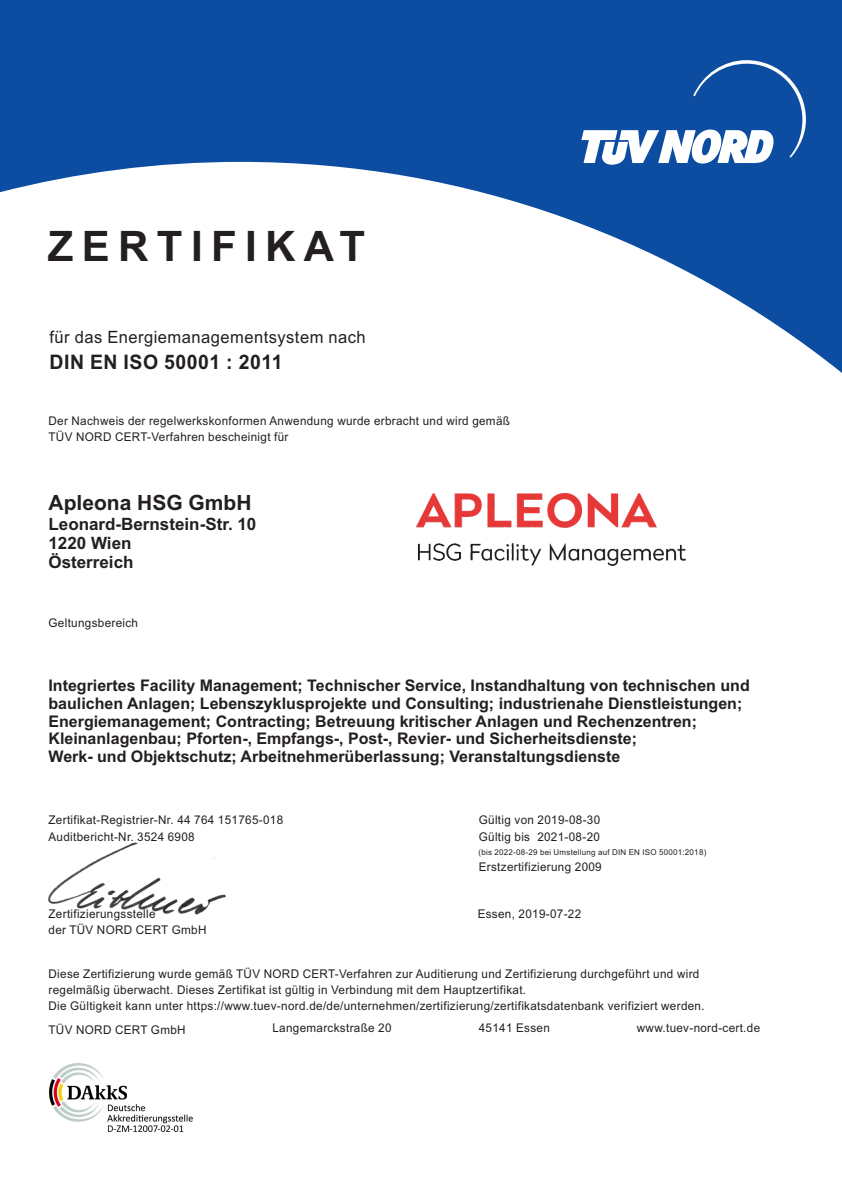
<style>
.page{position:relative;width:842px;height:1191px;background:#fff}
.page>*{position:absolute;margin:0;border:0;box-sizing:border-box;transform-origin:0 0}
.t1{font:700 42px "Arial";letter-spacing:.2em;color:#231f20}
.t2{font:700 21px "Arial";color:#231f20}
.t3{font:700 20px "Arial";letter-spacing:.03em;color:#231f20}
.t4{font:700 17px/19px "Arial";color:#231f20}
.t5{font:17px "Arial";letter-spacing:.03em;color:#231f20}
.t6{font:700 16px/17.9px "Arial";color:#231f20}
.t7{font:12px/16.1px "Arial";letter-spacing:.03em;color:#231f20}
.t8{font:8px "Arial";letter-spacing:.03em;color:#231f20}
</style>
<div class="page">
<img style="left:39px;top:834px;width:187px;height:81px">
<img style="left:49px;top:1063px;width:144px;height:69px">
<svg style="left:0;top:0;width:842px;height:373px;fill:#0d4da1"></svg>
<svg style="left:581px;top:60px;width:225px;height:105px"></svg>
<img style="left:417px;top:493px;width:269px;height:73px">
<h1 class="t1" style="left:48px;top:230px;width:319px">ZERTIFIKAT</h1>
<h3 class="t5" style="left:49px;top:331px;width:318px">für das Energiemanagementsystem nach</h3>
<h3 class="t3" style="left:49px;top:354px;width:235px">DIN EN ISO 50001 : 2011</h3>
<p class="t7" style="left:49px;top:413px;width:463px">Der Nachweis der regelwerkskonformen Anwendung wurde erbracht und wird gemäß<br>TÜV NORD CERT-Verfahren bescheinigt für</p>
<h2 class="t2" style="left:49px;top:494px;width:205px">Apleona HSG GmbH</h2>
<h3 class="t4" style="left:49px;top:515px;width:209px">Leonard-Bernstein-Str. 10<br>1220 Wien<br>Österreich</h3>
<p class="t7" style="left:49px;top:615px;width:91px">Geltungsbereich</p>
<p class="t6" style="left:49px;top:677px;width:703px">Integriertes Facility Management; Technischer Service, Instandhaltung von technischen und baulichen Anlagen; Lebenszyklusprojekte und Consulting; industrienahe Dienstleistungen; Energiemanagement; Contracting; Betreuung kritischer Anlagen und Rechenzentren; Kleinanlagenbau; Pforten-, Empfangs-, Post-, Revier- und Sicherheitsdienste;<br>Werk- und Objektschutz; Arbeitnehmerüberlassung; Veranstaltungsdienste</p>
<p class="t7" style="left:49px;top:813px;width:236px">Zertifikat-Registrier-Nr. 44 764 151765-018<br>Auditbericht-Nr. 3524 6908</p>
<p class="t7" style="left:479px;top:813px;width:123px">Gültig von 2019-08-30</p>
<p class="t7" style="left:479px;top:859px;width:124px">Erstzertifizierung 2009</p>
<p class="t7" style="left:479px;top:829px;width:123px">Gültig bis 2021-08-20</p>
<p class="t8" style="left:479px;top:849px;width:229px">(bis 2022-08-29 bei Umstellung auf DIN EN ISO 50001:2018)</p>
<p class="t7" style="left:49px;top:907px;width:159px">Zertifizierungsstelle<br>der TÜV NORD CERT GmbH</p>
<p class="t7" style="left:478px;top:907px;width:105px">Essen, 2019-07-22</p>
<p class="t7" style="left:48px;top:966px;width:658px">Diese Zertifizierung wurde gemäß TÜV NORD CERT-Verfahren zur Auditierung und Zertifizierung durchgeführt und wird regelmäßig überwacht. Dieses Zertifikat ist gültig in Verbindung mit dem Hauptzertifikat.<br>Die Gültigkeit kann unter https://www.tuev-nord.de/de/unternehmen/zertifizierung/zertifikatsdatenbank verifiziert werden.</p>
<p class="t7" style="left:49px;top:1022px;width:139px">TÜV NORD CERT GmbH</p>
<p class="t7" style="left:272px;top:1020px;width:121px">Langemarckstraße 20</p>
<p class="t7" style="left:479px;top:1020px;width:73px">45141 Essen</p>
<p class="t7" style="left:637px;top:1020px;width:125px">www.tuev-nord-cert.de</p>
</div>
